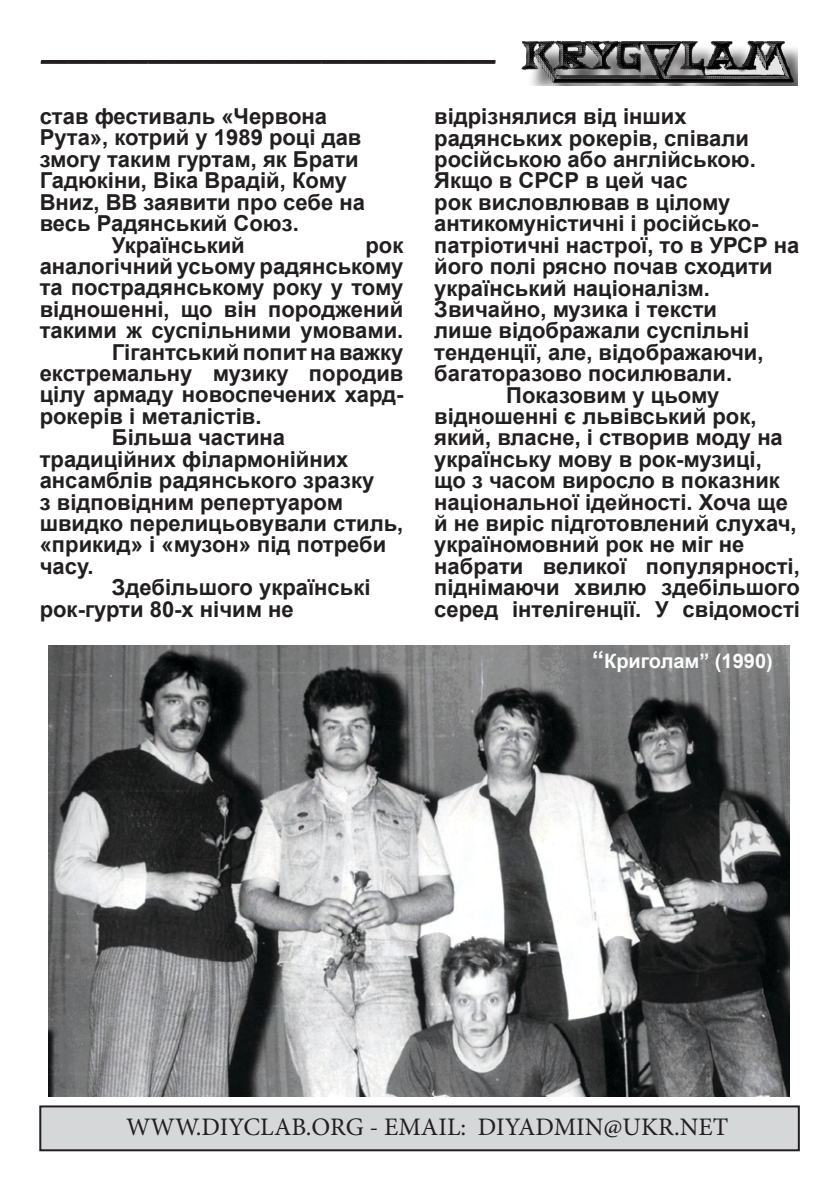
<style>
.page{position:relative;width:840px;height:1191px;background:#fff}
.page>*{position:absolute;margin:0;border:0;box-sizing:border-box;transform-origin:0 0}
.t1{font:25.2px "Minion Pro";color:#231f20}
.t2{font:700 24px "Arial";color:#231f20}
.t3{font:700 22px "Arial";color:#231f20}
.t4{font:700 20px "Arial";color:#fcfcfc}
.s1{font-size:24px}
</style>
<div class="page">
<div style="left:40px;top:1106px;width:758px;height:44px;background:#d6d7d9"></div>
<div style="left:39px;top:1105px;width:760px;height:46px;border:2px solid #231f20"></div>
<img style="left:49px;top:646px;width:740px;height:450px">
<hr style="left:41px;top:60px;width:454px;height:3px;background:#231f20">
<div style="left:519px;top:39px;width:277px;height:47px;background:#231f20;opacity:.75"></div>
<p class="t2" style="left:41px;top:34px;width:455px">__________________________________</p>
<p class="t3" style="left:40px;top:102px;width:288px">став фестиваль «Червона</p>
<p class="t3" style="left:40px;top:123px;width:323px">Рута», котрий у 1989 році дав</p>
<p class="t3" style="left:40px;top:145px;width:320px">змогу таким гуртам, як Брати</p>
<p class="t3" style="left:40px;top:166px;width:308px">Гадюкіни, Віка Врадій, Кому</p>
<p class="t3" style="left:40px;top:187px;width:326px">Вниz, ВВ заявити про себе на</p>
<p class="t3" style="left:40px;top:209px;width:260px">весь Радянський Союз.</p>
<p class="t3" style="left:112px;top:230px;width:134px">Український</p>
<p class="t3" style="left:365px;top:230px;width:39px">рок</p>
<p class="t3" style="left:40px;top:252px;width:365px">аналогічний усьому радянському</p>
<p class="t3" style="left:40px;top:273px;width:365px">та пострадянському року у тому</p>
<p class="t3" style="left:40px;top:294px;width:365px">відношенні, що він породжений</p>
<p class="t3" style="left:40px;top:316px;width:365px">такими ж суспільними умовами.</p>
<p class="t3" style="left:112px;top:337px;width:293px">Гігантськийпопитнаважку</p>
<p class="t3" style="left:40px;top:359px;width:365px">екстремальну музику породив</p>
<p class="t3" style="left:40px;top:380px;width:365px">цілу армаду новоспечених хард-</p>
<p class="t3" style="left:40px;top:401px;width:223px">рокерів і металістів.</p>
<p class="t3" style="left:112px;top:423px;width:175px">Більша частина</p>
<p class="t3" style="left:40px;top:444px;width:310px">традиційних філармонійних</p>
<p class="t3" style="left:40px;top:466px;width:336px">ансамблів радянського зразку</p>
<p class="t3" style="left:40px;top:487px;width:304px">з відповідним репертуаром</p>
<p class="t3" style="left:40px;top:509px;width:365px">швидко перелицьовували стиль,</p>
<p class="t3" style="left:40px;top:530px;width:348px">«прикид» і «музон» під потреби</p>
<p class="t3" style="left:40px;top:551px;width:55px">часу.</p>
<p class="t3" style="left:112px;top:573px;width:260px">Здебільшого українські</p>
<p class="t3" style="left:40px;top:594px;width:255px">рок-гурти 80-х нічим не</p>
<p class="t3" style="left:434px;top:102px;width:254px">відрізнялися від інших</p>
<p class="t3" style="left:434px;top:123px;width:316px">радянських рокерів, співали</p>
<p class="t3" style="left:434px;top:145px;width:323px">російською або англійською.</p>
<p class="t3" style="left:434px;top:166px;width:255px">Якщо в СРСР в цей час</p>
<p class="t3" style="left:434px;top:188px;width:297px">рок висловлював в цілому</p>
<p class="t3" style="left:434px;top:209px;width:326px">антикомуністичні і російсько-</p>
<p class="t3" style="left:434px;top:230px;width:366px">патріотичні настрої, то в УРСР на</p>
<p class="t3" style="left:434px;top:252px;width:340px">його полі рясно почав сходити</p>
<p class="t3" style="left:434px;top:273px;width:277px">український націоналізм.</p>
<p class="t3" style="left:434px;top:295px;width:284px">Звичайно, музика і тексти</p>
<p class="t3" style="left:434px;top:316px;width:316px">лише відображали суспільні</p>
<p class="t3" style="left:434px;top:337px;width:330px">тенденції, але, відображаючи,</p>
<p class="t3" style="left:434px;top:359px;width:299px">багаторазово посилювали.</p>
<p class="t3" style="left:506px;top:380px;width:214px">Показовим у цьому</p>
<p class="t3" style="left:434px;top:402px;width:324px">відношенні є львівський рок,</p>
<p class="t3" style="left:434px;top:423px;width:350px">який, власне, і створив моду на</p>
<p class="t3" style="left:434px;top:444px;width:329px">українську мову в рок-музиці,</p>
<p class="t3" style="left:434px;top:466px;width:347px">що з часом виросло в показник</p>
<p class="t3" style="left:434px;top:487px;width:355px">національної ідейності. Хоча ще</p>
<p class="t3" style="left:434px;top:509px;width:364px">й не виріс підготовлений слухач,</p>
<p class="t3" style="left:434px;top:530px;width:311px">україномовний рок не міг не</p>
<p class="t3" style="left:434px;top:551px;width:367px">набрати великої популярності,</p>
<p class="t3" style="left:434px;top:573px;width:367px">піднімаючи хвилю здебільшого</p>
<p class="t3" style="left:434px;top:594px;width:367px">серед інтелігенції. У свідомості</p>
<p class="t4" style="left:591px;top:647px;width:182px"><span class="s1">“</span>Криголам” (1990)</p>
<p class="t1" style="left:126px;top:1109px;width:603px">WWW.DIYCLAB.ORG - EMAIL: DIYADMIN@UKR.NET</p>
</div>
